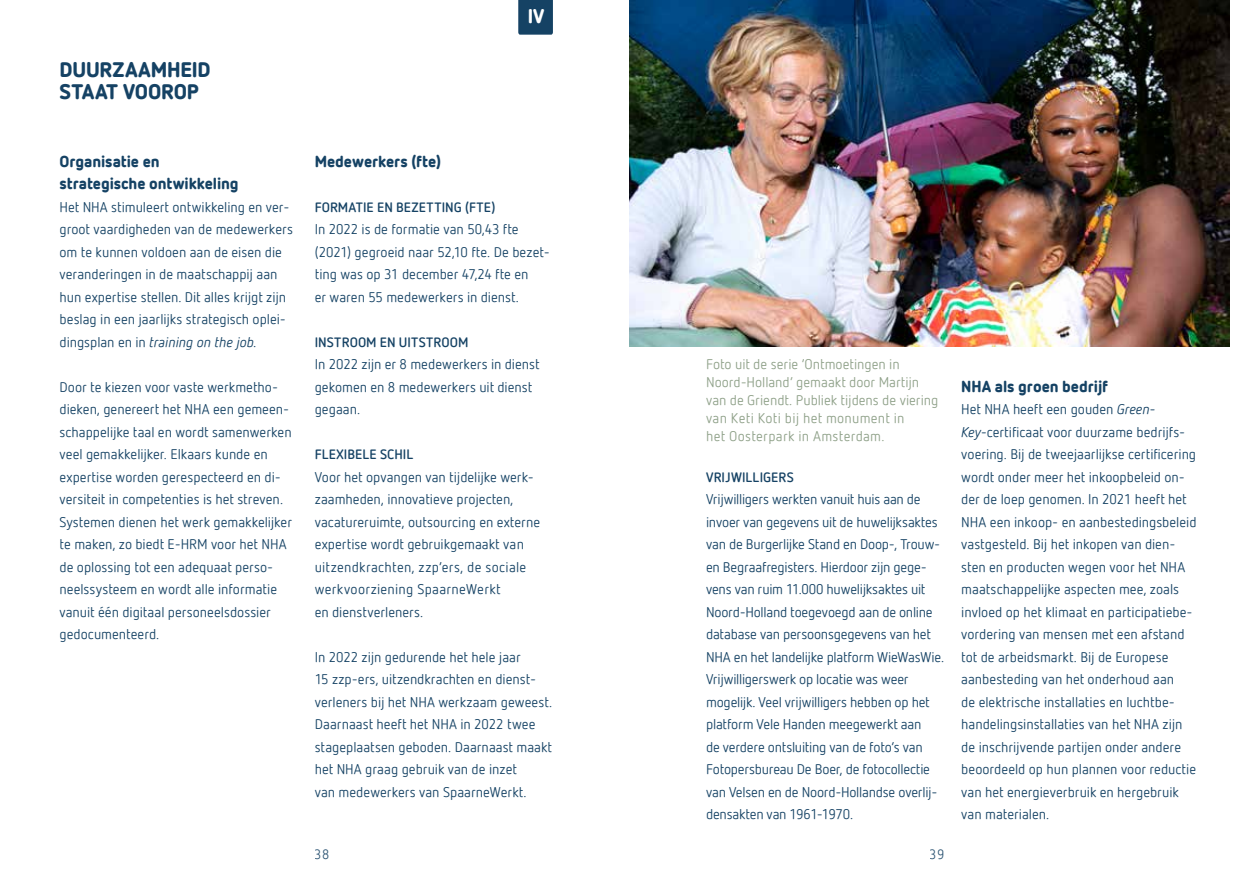
<style>
.page{position:relative;width:1259px;height:893px;background:#fff}
.page>*{position:absolute;margin:0;border:0;box-sizing:border-box;transform-origin:0 0}
.t1{font:900 21px/22.5px "Netto Offc";letter-spacing:-.01em;color:#154264}
.t2{font:900 19.5px "Netto Offc";color:#fff}
.t3{font:900 15.75px/22.5px "Netto Offc";letter-spacing:-.005em;color:#154264}
.t4{font:13.95px/22.5px "Netto Offc";letter-spacing:-.005em;color:#154264}
.t5{font:13.95px/18px "Netto Offc";letter-spacing:.005em;color:#8fa189}
.t6{font:700 13.5px "Netto Offc";letter-spacing:.01em;color:#154264}
.t7{font:13.5px "Netto Offc";color:#154264}
.s1{font-style:italic}
</style>
<div class="page">
<svg style="left:518px;top:0;width:35px;height:35px"></svg>
<img style="left:629px;top:0;width:600px;height:347px">
<h1 class="t1" style="left:60px;top:57px;width:153px">DUURZAAMHEID<br>STAAT VOOROP</h1>
<h2 class="t2" style="left:528px;top:4px;width:18px">IV</h2>
<p class="t3" style="left:315px;top:149px;width:128px">Medewerkers (fte)</p>
<p class="t6" style="left:315px;top:198px;width:182px">FORMATIE EN BEZETTING (FTE)</p>
<p class="t4" style="left:315px;top:218px;width:237px">In 2022 is de formatie van 50,43 fte (2021) gegroeid naar 52,10 fte. De bezet&shy;ting was op 31 december 47,24 fte en<br>er waren 55 medewerkers in dienst.</p>
<p class="t6" style="left:315px;top:333px;width:155px">INSTROOM EN UITSTROOM</p>
<p class="t4" style="left:315px;top:353px;width:226px">In 2022 zijn er 8 medewerkers in dienst gekomen en 8 medewerkers uit dienst gegaan.</p>
<p class="t6" style="left:315px;top:446px;width:100px">FLEXIBELE SCHIL</p>
<p class="t4" style="left:315px;top:465px;width:227px">Voor het opvangen van tijdelijke werk&shy;zaamheden, innovatieve projecten, vacatureruimte, outsourcing en externe expertise wordt gebruikgemaakt van uitzendkrachten, zzp’ers, de sociale werkvoorziening SpaarneWerkt<br>en dienstverleners.</p>
<p class="t4" style="left:315px;top:645px;width:239px">In 2022 zijn gedurende het hele jaar<br>15 zzp-ers, uitzendkrachten en dienst&shy;verleners bij het NHA werkzaam geweest.<br>Daarnaast heeft het NHA in 2022 twee stageplaatsen geboden. Daarnaast maakt het NHA graag gebruik van de inzet<br>van medewerkers van SpaarneWerkt.</p>
<p class="t3" style="left:60px;top:149px;width:181px">Organisatie en strategische ontwikkeling</p>
<p class="t4" style="left:60px;top:195px;width:235px">Het NHA stimuleert ontwikkeling en ver&shy;groot vaardigheden van de medewerkers om te kunnen voldoen aan de eisen die veranderingen in de maatschappij aan hun expertise stellen. Dit alles krijgt zijn beslag in een jaarlijks strategisch oplei&shy;dingsplan en in <span class="s1">training on the job.</span></p>
<p class="t4" style="left:60px;top:375px;width:234px">Door te kiezen voor vaste werkmetho&shy;dieken, genereert het NHA een gemeen&shy;schappelijke taal en wordt samenwerken veel gemakkelijker. Elkaars kunde en expertise worden gerespecteerd en di&shy;versiteit in competenties is het streven.<br>Systemen dienen het werk gemakkelijker te maken, zo biedt E-HRM voor het NHA de oplossing tot een adequaat perso&shy;neelssysteem en wordt alle informatie vanuit één digitaal personeelsdossier gedocumenteerd.</p>
<p class="t3" style="left:961px;top:374px;width:148px">NHA als groen bedrijf</p>
<p class="t5" style="left:706px;top:354px;width:234px">Foto uit de serie ‘Ontmoetingen in Noord-Holland’ gemaakt door Martijn van de Griendt. Publiek tijdens de viering van Keti Koti bij het monument in<br>het Oosterpark in Amsterdam.</p>
<p class="t4" style="left:961px;top:398px;width:237px">Het NHA heeft een gouden <span class="s1">Green-Key-</span>certificaat voor duurzame bedrijfs&shy;voering. Bij de tweejaarlijkse certificering wordt onder meer het inkoopbeleid on&shy;der de loep genomen. In 2021 heeft het NHA een inkoop- en aanbestedingsbeleid vastgesteld. Bij het inkopen van dien&shy;sten en producten wegen voor het NHA maatschappelijke aspecten mee, zoals invloed op het klimaat en participatiebe&shy;vordering van mensen met een afstand tot de arbeidsmarkt. Bij de Europese aanbesteding van het onderhoud aan<br>de elektrische installaties en luchtbe&shy;handelingsinstallaties van het NHA zijn de inschrijvende partijen onder andere beoordeeld op hun plannen voor reductie van het energieverbruik en hergebruik van materialen.</p>
<p class="t6" style="left:706px;top:468px;width:89px">VRIJWILLIGERS</p>
<p class="t4" style="left:706px;top:488px;width:240px">Vrijwilligers werkten vanuit huis aan de invoer van gegevens uit de huwelijksaktes van de Burgerlijke Stand en Doop-, Trouw&shy;en Begraafregisters. Hierdoor zijn gege&shy;vens van ruim 11.000 huwelijksaktes uit Noord-Holland toegevoegd aan de online database van persoonsgegevens van het NHA en het landelijke platform WieWasWie.<br>Vrijwilligerswerk op locatie was weer mogelijk. Veel vrijwilligers hebben op het platform Vele Handen meegewerkt aan<br>de verdere ontsluiting van de foto’s van Fotopersbureau De Boer, de fotocollectie van Velsen en de Noord-Hollandse overlij&shy;densakten van 1961-1970.</p>
<p class="t7" style="left:315px;top:846px;width:16px">38</p>
<p class="t7" style="left:930px;top:846px;width:16px">39</p>
</div>
